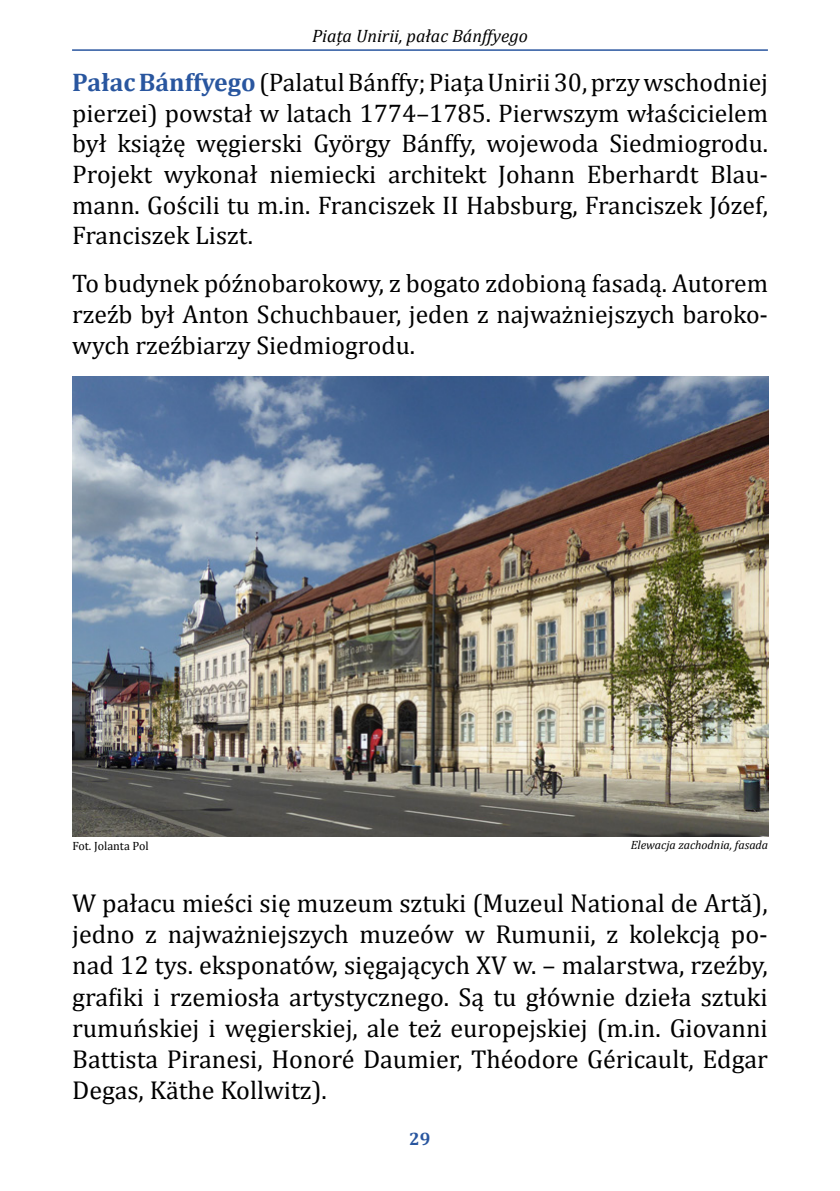
<style>
.page{position:relative;width:840px;height:1191px;background:#fff}
.page>*{position:absolute;margin:0;border:0;box-sizing:border-box;transform-origin:0 0}
.t1{font:26px/31.2px "Cambria";color:#000;text-align:justify}
.t2{font:25.6px/30.8px "Cambria";color:#000;text-align:justify}
.t3{font:italic 18px "Cambria";color:#000}
.t4{font:700 18px "Cambria";color:#29569f}
.t5{font:italic 12px "Cambria";color:#000}
.t6{font:12px "Cambria";color:#000}
.s1{font-weight:700;color:#29569f}
</style>
<div class="page">
<hr style="left:72px;top:49px;width:695px;height:2px;background:#29569f">
<img style="left:72px;top:377px;width:695px;height:459px">
<p class="t3" style="left:312px;top:24px;width:217px">Piața Unirii, pałac Bánffyego</p>
<p class="t2" style="left:72px;top:67px;width:697px"><span class="s1">Pałac Bánffyego</span> (Palatul Bánffy; Piața Unirii 30, przy wschodniej pierzei) powstał w latach 1774–1785. Pierwszym właścicielem był książę węgierski György Bánffy, wojewoda Siedmiogrodu.<br>Projekt wykonał niemiecki architekt Johann Eberhardt Blau&shy;mann. Gościli tu m.in. Franciszek II Habsburg, Franciszek Józef, Franciszek Liszt.</p>
<p class="t2" style="left:72px;top:268px;width:697px">To budynek późnobarokowy, z bogato zdobioną fasadą. Autorem rzeźb był Anton Schuchbauer, jeden z najważniejszych baroko&shy;wych rzeźbiarzy Siedmiogrodu.</p>
<p class="t6" style="left:72px;top:838px;width:78px">Fot. Jolanta Pol</p>
<p class="t5" style="left:630px;top:837px;width:139px">Elewacja zachodnia, fasada</p>
<p class="t1" style="left:72px;top:887px;width:696px">W pałacu mieści się muzeum sztuki (Muzeul National de Artă), jedno z najważniejszych muzeów w Rumunii, z kolekcją po&shy;nad 12 tys. eksponatów, sięgających XV w. – malarstwa, rzeźby, grafiki i rzemiosła artystycznego. Są tu głównie dzieła sztuki rumuńskiej i węgierskiej, ale też europejskiej (m.in. Giovanni Battista Piranesi, Honoré Daumier, Théodore Géricault, Edgar Degas, Käthe Kollwitz).</p>
<p class="t4" style="left:409px;top:1126px;width:23px">29</p>
</div>
